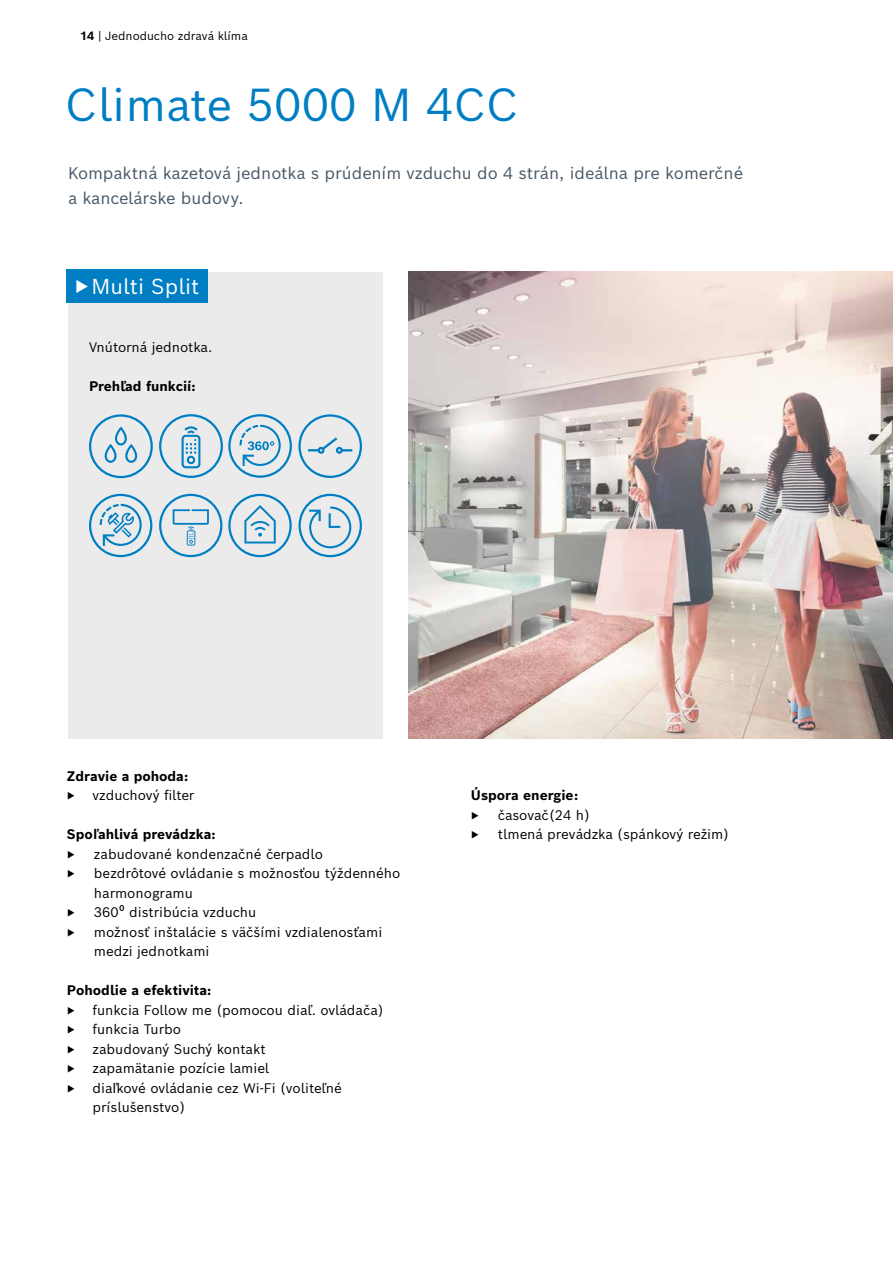
<style>
.page{position:relative;width:893px;height:1263px;background:#fff}
.page>*{position:absolute;margin:0;border:0;box-sizing:border-box;transform-origin:0 0}
.t1{font:45px "Bosch Sans";color:#007ec3}
.t2{font:21px "Bosch Sans";color:#fff}
.t3{font:16.5px/24.8px "Bosch Sans";color:#475765}
.t4{font:13.5px/19.5px "Bosch Sans";color:#000}
.t5{font:700 13.5px "Bosch Sans";color:#000}
.t6{font:12px "Bosch Sans";color:#000}
.t7{font:11.55px "Bosch Sans";color:#000}
.s1{font-weight:700}
.s2{font-family:"Bosch Office Sans"}
</style>
<div class="page">
<div style="left:68px;top:272px;width:315px;height:466px;background:#ebebec"></div>
<div style="left:66px;top:269px;width:142px;height:34px;background:#007ec3"></div>
<img style="left:408px;top:272px;width:485px;height:466px">
<div style="left:159px;top:414px;width:64px;height:64px;border:2px solid #007ec3;border-radius:50%"></div>
<svg style="left:182px;top:426px;width:18px;height:42px"></svg>
<div style="left:89px;top:414px;width:64px;height:64px;border:2px solid #007ec3;border-radius:50%"></div>
<svg style="left:105px;top:426px;width:32px;height:37px"></svg>
<div style="left:228px;top:414px;width:64px;height:64px;border:2px solid #007ec3;border-radius:50%"></div>
<svg style="left:240px;top:425px;width:41px;height:41px"></svg>
<div style="left:298px;top:414px;width:64px;height:64px;border:2px solid #007ec3;border-radius:50%"></div>
<svg style="left:308px;top:437px;width:44px;height:17px"></svg>
<div style="left:159px;top:494px;width:63px;height:63px;border:2px solid #007ec3;border-radius:50%"></div>
<svg style="left:173px;top:509px;width:36px;height:36px"></svg>
<div style="left:228px;top:494px;width:64px;height:63px;border:2px solid #007ec3;border-radius:50%"></div>
<svg style="left:244px;top:505px;width:32px;height:38px"></svg>
<div style="left:298px;top:494px;width:64px;height:63px;border:2px solid #007ec3;border-radius:50%"></div>
<svg style="left:309px;top:506px;width:42px;height:42px"></svg>
<div style="left:89px;top:494px;width:63px;height:63px;border:2px solid #007ec3;border-radius:50%"></div>
<svg style="left:100px;top:504px;width:42px;height:42px"></svg>
<p class="t7" style="left:80px;top:26px;width:169px"><span class="s1">14</span> | Jednoducho zdravá klíma</p>
<h1 class="t1" style="left:65px;top:67px;width:456px">Climate 5000 M 4CC</h1>
<p class="t3" style="left:68px;top:159px;width:677px">Kompaktná kazetová jednotka s prúdením vzduchu do 4 strán, ideálna pre komerčné a kancelárske budovy.</p>
<h2 class="t2" style="left:75px;top:269px;width:126px">▶Multi Split</h2>
<p class="t4" style="left:89px;top:336px;width:125px">Vnútorná jednotka.</p>
<p class="t5" style="left:89px;top:374px;width:108px">Prehľad funkcií:</p>
<p class="t5" style="left:67px;top:764px;width:123px">Zdravie a pohoda:</p>
<p class="t6" style="left:67px;top:786px;width:10px">▶</p>
<p class="t4" style="left:92px;top:784px;width:103px">vzduchový filter</p>
<p class="t5" style="left:67px;top:823px;width:150px">Spo<span class="s2">ľ</span>ahlivá prevádzka:</p>
<p class="t6" style="left:67px;top:844px;width:10px">▶</p>
<p class="t4" style="left:94px;top:843px;width:231px">zabudované kondenzačné čerpadlo</p>
<p class="t6" style="left:67px;top:864px;width:10px">▶</p>
<p class="t4" style="left:94px;top:862px;width:308px">bezdrôtové ovládanie s možnosťou týždenného harmonogramu</p>
<p class="t6" style="left:67px;top:903px;width:10px">▶</p>
<p class="t4" style="left:94px;top:901px;width:164px">360⁰ distribúcia vzduchu</p>
<p class="t6" style="left:67px;top:922px;width:10px">▶</p>
<p class="t4" style="left:94px;top:921px;width:290px">možnosť inštalácie s väčšími vzdialenosťami medzi jednotkami</p>
<p class="t5" style="left:67px;top:979px;width:146px">Pohodlie a efektivita:</p>
<p class="t6" style="left:67px;top:1000px;width:10px">▶</p>
<p class="t4" style="left:92px;top:999px;width:293px">funkcia Follow me (pomocou diaľ. ovládača)</p>
<p class="t6" style="left:67px;top:1020px;width:10px">▶</p>
<p class="t4" style="left:92px;top:1018px;width:90px">funkcia Turbo</p>
<p class="t6" style="left:67px;top:1039px;width:10px">▶</p>
<p class="t4" style="left:92px;top:1038px;width:175px">zabudovaný Suchý kontakt</p>
<p class="t6" style="left:67px;top:1059px;width:10px">▶</p>
<p class="t4" style="left:92px;top:1057px;width:178px">zapamätanie pozície lamiel</p>
<p class="t6" style="left:67px;top:1078px;width:10px">▶</p>
<p class="t4" style="left:92px;top:1077px;width:251px">dia<span class="s2">ľ</span>kové ovládanie cez Wi-Fi (voliteľné príslušenstvo)</p>
<p class="t5" style="left:471px;top:784px;width:109px">Úspora energie:</p>
<p class="t6" style="left:471px;top:805px;width:10px">▶</p>
<p class="t4" style="left:498px;top:804px;width:94px">časovač(24 h)</p>
<p class="t6" style="left:471px;top:825px;width:10px">▶</p>
<p class="t4" style="left:498px;top:823px;width:233px">tlmená prevádzka (spánkový režim)</p>
</div>
